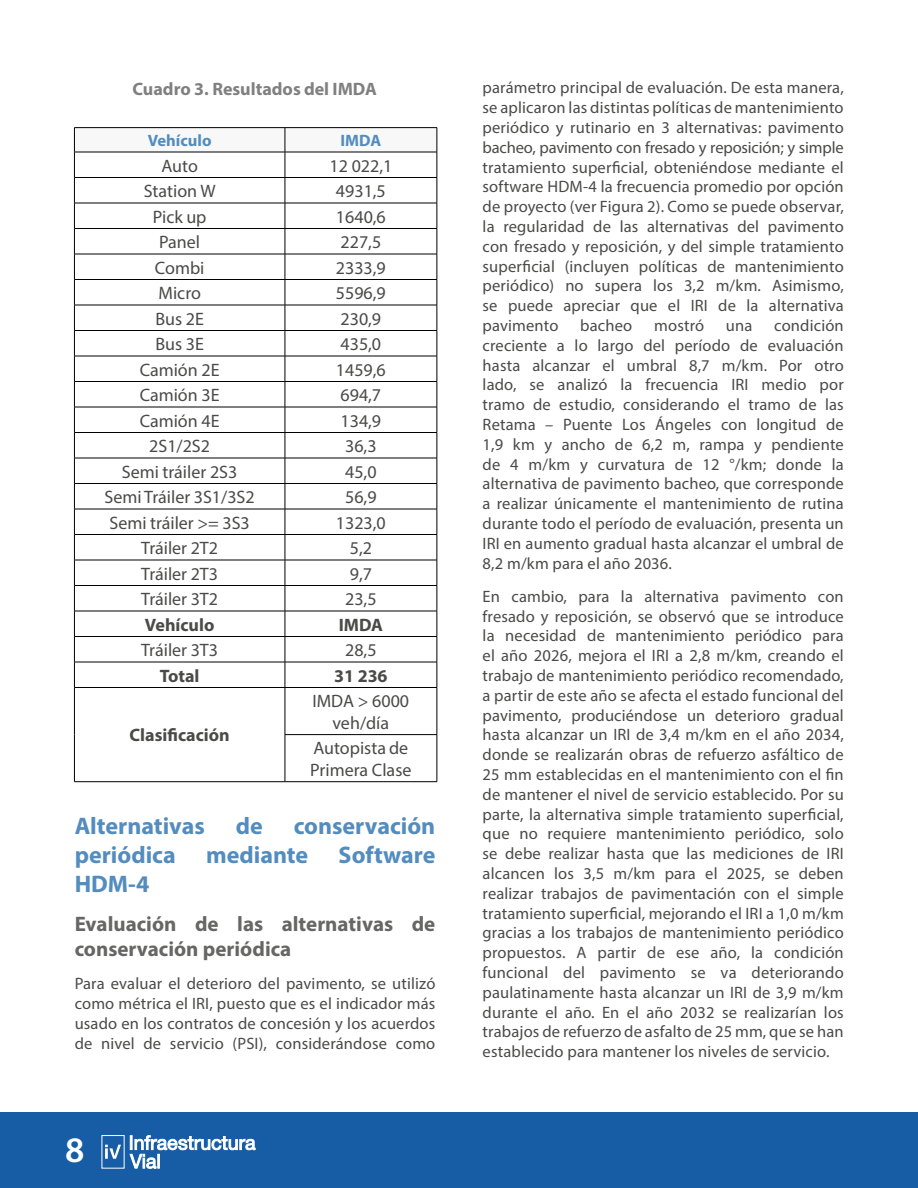
<style>
.page{position:relative;width:918px;height:1188px;background:#fff}
.page>*{position:absolute;margin:0;border:0;box-sizing:border-box;transform-origin:0 0}
.t1{font:600 36px "Myriad Pro";color:#fff}
.t2{font:700 24px "Myriad Pro";color:#538cbe}
.t3{font:700 21px/25.2px "Myriad Pro";color:#666665}
.t4{font:18px/21.6px "Myriad Pro";color:#4a4a49;text-align:center}
.t5{font:700 18px "Myriad Pro";color:#4a4a49}
.t6{font:700 18px "Myriad Pro";color:#818080}
.t7{font:16.5px/19.8px "Myriad Pro";letter-spacing:.01em;color:#4a4a49;text-align:justify}
.t8{font:700 16.5px "Myriad Pro";color:#538cbe}
</style>
<div class="page">
<div style="left:0;top:1112px;width:918px;height:76px;background:#165da5"></div>
<svg style="left:105px;top:1145px;width:16px;height:14px"></svg>
<svg style="left:130px;top:1135px;width:125px;height:34px"></svg>
<hr style="left:74px;top:687px;width:211px;height:1px;background:#000">
<hr style="left:285px;top:687px;width:152px;height:1px;background:#000">
<hr style="left:285px;top:688px;width:1px;height:46px;background:#000">
<hr style="left:285px;top:734px;width:152px;height:1px;background:#000">
<hr style="left:285px;top:735px;width:1px;height:47px;background:#000">
<hr style="left:74px;top:688px;width:1px;height:47px;background:#000">
<hr style="left:437px;top:688px;width:1px;height:46px;background:#000">
<hr style="left:74px;top:735px;width:1px;height:47px;background:#000">
<hr style="left:437px;top:735px;width:1px;height:47px;background:#000">
<hr style="left:74px;top:781px;width:211px;height:1px;background:#000">
<hr style="left:285px;top:781px;width:152px;height:1px;background:#000">
<hr style="left:74px;top:127px;width:211px;height:1px;background:#000">
<hr style="left:285px;top:127px;width:152px;height:1px;background:#000">
<svg style="left:74px;top:128px;width:364px;height:559px"></svg>
<hr style="left:74px;top:152px;width:211px;height:1px;background:#000">
<hr style="left:285px;top:152px;width:152px;height:1px;background:#000">
<p class="t6" style="left:133px;top:77px;width:246px">Cuadro 3. Resultados del IMDA</p>
<p class="t8" style="left:148px;top:130px;width:65px">Vehículo</p>
<p class="t8" style="left:341px;top:130px;width:42px">IMDA</p>
<p class="t4" style="left:161px;top:154px;width:38px">Auto</p>
<p class="t4" style="left:329px;top:154px;width:64px">12 022,1</p>
<p class="t4" style="left:144px;top:180px;width:73px">Station W</p>
<p class="t4" style="left:336px;top:180px;width:51px">4931,5</p>
<p class="t4" style="left:153px;top:205px;width:55px">Pick up</p>
<p class="t4" style="left:336px;top:205px;width:51px">1640,6</p>
<p class="t4" style="left:159px;top:231px;width:43px">Panel</p>
<p class="t4" style="left:341px;top:231px;width:42px">227,5</p>
<p class="t4" style="left:155px;top:256px;width:51px">Combi</p>
<p class="t4" style="left:336px;top:256px;width:51px">2333,9</p>
<p class="t4" style="left:158px;top:282px;width:44px">Micro</p>
<p class="t4" style="left:336px;top:282px;width:51px">5596,9</p>
<p class="t4" style="left:155px;top:307px;width:50px">Bus 2E</p>
<p class="t4" style="left:341px;top:307px;width:42px">230,9</p>
<p class="t4" style="left:155px;top:333px;width:50px">Bus 3E</p>
<p class="t4" style="left:341px;top:333px;width:42px">435,0</p>
<p class="t4" style="left:140px;top:358px;width:81px">Camión 2E</p>
<p class="t4" style="left:336px;top:358px;width:51px">1459,6</p>
<p class="t4" style="left:140px;top:384px;width:81px">Camión 3E</p>
<p class="t4" style="left:341px;top:384px;width:42px">694,7</p>
<p class="t4" style="left:140px;top:409px;width:81px">Camión 4E</p>
<p class="t4" style="left:341px;top:409px;width:42px">134,9</p>
<p class="t4" style="left:149px;top:435px;width:62px">2S1/2S2</p>
<p class="t4" style="left:345px;top:435px;width:33px">36,3</p>
<p class="t4" style="left:122px;top:460px;width:117px">Semi tráiler 2S3</p>
<p class="t4" style="left:345px;top:460px;width:33px">45,0</p>
<p class="t4" style="left:105px;top:486px;width:152px">Semi Tráiler 3S1/3S2</p>
<p class="t4" style="left:345px;top:486px;width:33px">56,9</p>
<p class="t4" style="left:109px;top:511px;width:142px">Semi tráiler &gt;= 3S3</p>
<p class="t4" style="left:336px;top:511px;width:51px">1323,0</p>
<p class="t4" style="left:141px;top:537px;width:78px">Tráiler 2T2</p>
<p class="t4" style="left:350px;top:537px;width:24px">5,2</p>
<p class="t4" style="left:141px;top:562px;width:78px">Tráiler 2T3</p>
<p class="t4" style="left:350px;top:562px;width:24px">9,7</p>
<p class="t4" style="left:141px;top:588px;width:78px">Tráiler 3T2</p>
<p class="t4" style="left:345px;top:588px;width:33px">23,5</p>
<p class="t5" style="left:145px;top:613px;width:71px">Vehículo</p>
<p class="t5" style="left:339px;top:613px;width:46px">IMDA</p>
<p class="t4" style="left:141px;top:639px;width:78px">Tráiler 3T3</p>
<p class="t4" style="left:345px;top:639px;width:33px">28,5</p>
<p class="t5" style="left:160px;top:664px;width:41px">Total</p>
<p class="t5" style="left:334px;top:664px;width:55px">31 236</p>
<p class="t5" style="left:130px;top:724px;width:102px">Clasificación</p>
<p class="t4" style="left:313px;top:690px;width:98px">IMDA &gt; 6000 veh/día</p>
<p class="t4" style="left:310px;top:737px;width:103px;text-align:left">Autopista de<br>Primera Clase</p>
<h2 class="t2" style="left:75px;top:811px;width:132px">Alternativas</h2>
<h2 class="t2" style="left:236px;top:811px;width:28px">de</h2>
<h2 class="t2" style="left:294px;top:811px;width:143px">conservación</h2>
<h2 class="t2" style="left:75px;top:840px;width:103px">periódica</h2>
<h2 class="t2" style="left:206px;top:840px;width:104px">mediante</h2>
<h2 class="t2" style="left:339px;top:840px;width:98px">Software</h2>
<h2 class="t2" style="left:75px;top:868px;width:76px">HDM-4</h2>
<p class="t3" style="left:75px;top:910px;width:362px">Evaluación de las alternativas de conservación periódica</p>
<p class="t7" style="left:75px;top:974px;width:362px">Para evaluar el deterioro del pavimento, se utilizó como métrica el IRI, puesto que es el indicador más usado en los contratos de concesión y los acuerdos de nivel de servicio (PSI), considerándose como</p>
<h1 class="t1" style="left:65px;top:1127px;width:21px">8</h1>
<p class="t7" style="left:483px;top:78px;width:363px">parámetro principal de evaluación. De esta manera, se aplicaron las distintas políticas de mantenimiento periódico y rutinario en 3 alternativas: pavimento bacheo, pavimento con fresado y reposición; y simple tratamiento superficial, obteniéndose mediante el software HDM-4 la frecuencia promedio por opción de proyecto (ver Figura 2). Como se puede observar, la regularidad de las alternativas del pavimento con fresado y reposición, y del simple tratamiento superficial (incluyen políticas de mantenimiento periódico) no supera los 3,2 m/km. Asimismo, se puede apreciar que el IRI de la alternativa pavimento</p>
<p class="t7" style="left:483px;top:315px;width:363px;text-indent:292px">condición creciente a lo largo del período de evaluación hasta alcanzar el umbral 8,7 m/km. Por otro lado, se analizó la frecuencia IRI medio por tramo de estudio, considerando el tramo de las Retama – Puente Los Ángeles con longitud de 1,9 km y ancho de 6,2 m, rampa y pendiente de 4 m/km y curvatura de 12 °/km; donde la alternativa de pavimento bacheo, que corresponde a realizar únicamente el mantenimiento de rutina durante todo el período de evaluación, presenta un IRI en aumento gradual hasta alcanzar el umbral de 8,2 m/km para el año 2036.</p>
<p class="t7" style="left:483px;top:586px;width:363px">En cambio, para la alternativa pavimento con fresado y reposición, se observó que se introduce la necesidad de mantenimiento periódico para el año 2026, mejora el IRI a 2,8 m/km, creando el trabajo de mantenimiento periódico recomendado, a partir de este año se afecta el estado funcional del pavimento, produciéndose un deterioro gradual hasta alcanzar un IRI de 3,4 m/km en el año 2034, donde se realizarán obras de refuerzo asfáltico de 25 mm establecidas en el mantenimiento con el fin de mantener el nivel de servicio establecido. Por su parte, la alternativa simple tratamiento superficial, que no requiere mantenimiento periódico, solo se debe realizar hasta que las mediciones de IRI alcancen los 3,5 m/km para el 2025, se deben realizar trabajos de pavimentación con el simple tratamiento superficial, mejorando el IRI a 1,0 m/km gracias a los trabajos de mantenimiento periódico propuestos. A partir de ese año, la condición funcional del pavimento se va deteriorando paulatinamente hasta alcanzar un IRI de 3,9 m/km durante el año. En el año 2032 se realizarían los trabajos de refuerzo de asfalto de 25 mm, que se han establecido para mantener los niveles de servicio.</p>
<p class="t7" style="left:580px;top:315px;width:54px">bacheo</p>
<p class="t7" style="left:654px;top:315px;width:51px">mostró</p>
<p class="t7" style="left:726px;top:315px;width:28px">una</p>
</div>
